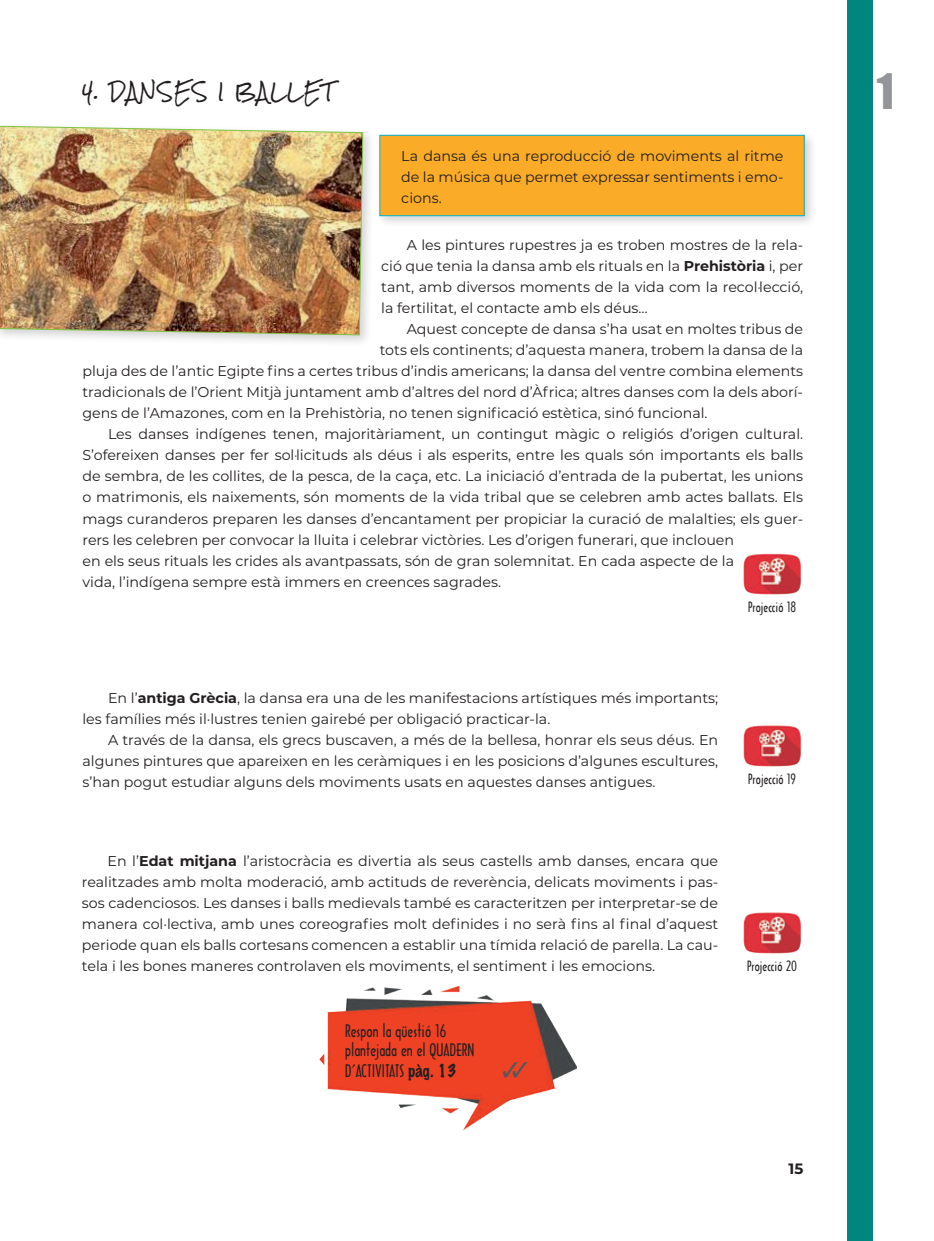
<style>
.page{position:relative;width:934px;height:1241px;background:#fff}
.page>*{position:absolute;margin:0;border:0;box-sizing:border-box;transform-origin:0 0}
.t1{font:45px "Impact";color:#939598}
.t2{font:18px "Rock Salt";letter-spacing:.07em;color:#231f20}
.t3{font:16.5px/19.5px "Architecture";color:#231f20}
.t4{font:700 15px "Montserrat";color:#231f20}
.t5{font:14.25px/21px "Montserrat";color:#231f20;text-align:justify}
.t6{font:13.5px "Architecture";color:#231f20}
.s1{font-weight:700}
.s2{font-family:"Marker Felt";font-weight:100}
</style>
<div class="page">
<div style="left:846px;top:0;width:26px;height:1241px;background:#00867e"></div>
<div style="left:375px;top:131px;width:441px;height:97px;background:#231f20;opacity:.2"></div>
<div style="left:379px;top:135px;width:425px;height:81px;background:#faab27"></div>
<div style="left:0;top:122px;width:375px;height:226px;background:#231f20;opacity:.2"></div>
<img style="left:0;top:126px;width:363px;height:210px">
<img style="left:319px;top:985px;width:257px;height:146px">
<img style="left:743px;top:553px;width:58px;height:42px">
<img style="left:743px;top:725px;width:58px;height:42px">
<img style="left:743px;top:912px;width:58px;height:42px">
<svg style="left:502px;top:1062px;width:25px;height:15px"></svg>
<p class="t2" style="left:82px;top:82px;width:253px">4. DANSES I BALLET</p>
<p class="t5" style="left:401px;top:145px;width:383px">La dansa és una reproducció de moviments al ritme de la música que permet expressar sentiments i emo&shy;cions.</p>
<p class="t5" style="left:381px;top:234px;width:423px;text-indent:26px">A les pintures rupestres ja es troben mostres de la rela&shy;ció que tenia la dansa amb els rituals en la <span class="s1">Prehistòria</span> i, per tant, amb diversos moments de la vida com la recol·lecció, la fertilitat, el contacte amb els déus…</p>
<p class="t5" style="left:406px;top:318px;width:397px">Aquest concepte de dansa s’ha usat en moltes tribus de</p>
<p class="t5" style="left:379px;top:339px;width:425px">tots els continents; d’aquesta manera, trobem la dansa de la</p>
<p class="t5" style="left:82px;top:360px;width:722px">pluja des de l’antic Egipte fins a certes tribus d’indis americans; la dansa del ventre combina elements</p>
<p class="t5" style="left:82px;top:381px;width:721px">tradicionals de l’Orient Mitjà juntament amb d’altres del nord d’Àfrica; altres danses com la dels aborí-</p>
<p class="t5" style="left:82px;top:402px;width:626px">gens de l’Amazones, com en la Prehistòria, no tenen significació estètica, sinó funcional.</p>
<p class="t5" style="left:108px;top:423px;width:696px">Les danses indígenes tenen, majoritàriament, un contingut màgic o religiós d’origen cultural.</p>
<p class="t5" style="left:82px;top:444px;width:722px">S’ofereixen danses per fer sol·licituds als déus i als esperits, entre les quals són importants els balls</p>
<p class="t5" style="left:82px;top:465px;width:722px">de sembra, de les collites, de la pesca, de la caça, etc. La iniciació d’entrada de la pubertat, les unions</p>
<p class="t5" style="left:82px;top:486px;width:721px">o matrimonis, els naixements, són moments de la vida tribal que se celebren amb actes ballats. Els</p>
<p class="t5" style="left:82px;top:507px;width:722px">mags curanderos preparen les danses d’encantament per propiciar la curació de malalties; els guer-</p>
<p class="t5" style="left:82px;top:528px;width:653px">rers les celebren per convocar la lluita i celebrar victòries. Les d’origen funerari, que inclouen</p>
<p class="t5" style="left:82px;top:549px;width:653px">en els seus rituals les crides als avantpassats, són de gran solemnitat. En cada aspecte de la</p>
<p class="t5" style="left:82px;top:570px;width:420px">vida, l’indígena sempre està immers en creences sagrades.</p>
<p class="t6" style="left:747px;top:598px;width:49px">Projecció 18</p>
<p class="t5" style="left:82px;top:686px;width:637px;text-indent:26px">En l’<span class="s1">antiga Grècia</span>, la dansa era una de les manifestacions artístiques més importants; les famílies més il·lustres tenien gairebé per obligació practicar-la.</p>
<p class="t5" style="left:82px;top:728px;width:637px;text-indent:26px">A través de la dansa, els grecs buscaven, a més de la bellesa, honrar els seus déus. En algunes pintures que apareixen en les ceràmiques i en les posicions d’algunes escultures, s’han pogut estudiar alguns dels moviments usats en aquestes danses antigues.</p>
<p class="t5" style="left:82px;top:850px;width:637px;text-indent:26px">En l’<span class="s1">Edat mitjana</span> l’aristocràcia es divertia als seus castells amb danses, encara que realitzades amb molta moderació, amb actituds de reverència, delicats moviments i pas&shy;sos cadenciosos. Les danses i balls medievals també es caracteritzen per interpretar-se de manera col·lectiva, amb unes coreografies molt definides i no serà fins al final d’aquest periode quan els balls cortesans comencen a establir una tímida relació de parella. La cau&shy;tela i les bones maneres controlaven els moviments, el sentiment i les emocions.</p>
<p class="t3" style="left:345px;top:1021px;width:130px">Respon la qüestió 16 plantejada en el QUADERN</p>
<p class="t3" style="left:345px;top:1061px;width:113px">D’ACTIVITATS <span class="s2">pàg. 13</span></p>
<p class="t6" style="left:747px;top:770px;width:49px">Projecció 19</p>
<p class="t6" style="left:746px;top:957px;width:51px">Projecció 20</p>
<p class="t4" style="left:788px;top:1158px;width:16px">15</p>
<h1 class="t1" style="left:876px;top:56px;width:19px">1</h1>
</div>
